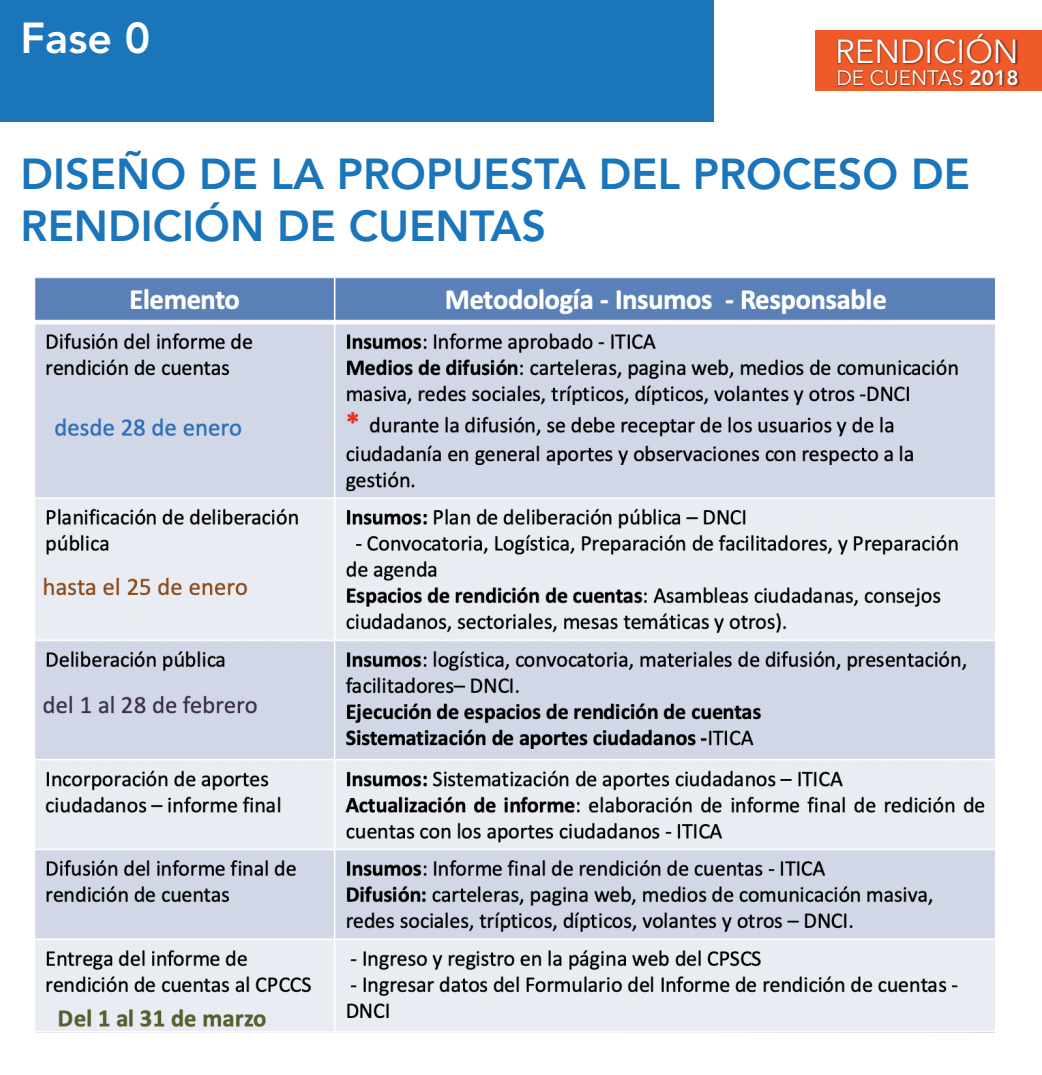
<style>
.page{position:relative;width:1042px;height:1075px;background:#fff}
.page>*{position:absolute;margin:0;border:0;box-sizing:border-box;transform-origin:0 0}
.t1{font:800 43.05px/51.6px "Avenir LT Std";color:#1b75ba}
.t2{font:800 43.05px "Avenir LT Std";color:#fff}
.t3{font:33.07px "Avenir LT Std";color:#fff}
.t4{font:20.82px "Avenir LT Std";color:#fff}
.s1{font-weight:800}
</style>
<div class="page">
<div style="left:815px;top:30px;width:227px;height:61px;background:#ef5a28"></div>
<img style="left:837px;top:33px;width:183px;height:54px">
<div style="left:0;top:0;width:714px;height:122px;background:#1b75ba"></div>
<img style="left:35px;top:278px;width:959px;height:753px">
<p class="t2" style="left:21px;top:12px;width:131px">Fase 0</p>
<p class="t3" style="left:835px;top:32px;width:185px">RENDICIÓN</p>
<p class="t4" style="left:836px;top:66px;width:184px">DE CUENTAS <span class="s1">2018</span></p>
<p class="t1" style="left:21px;top:149px;width:951px">DISEÑO DE LA PROPUESTA DEL PROCESO DE<br>RENDICIÓN DE CUENTAS</p>
</div>
